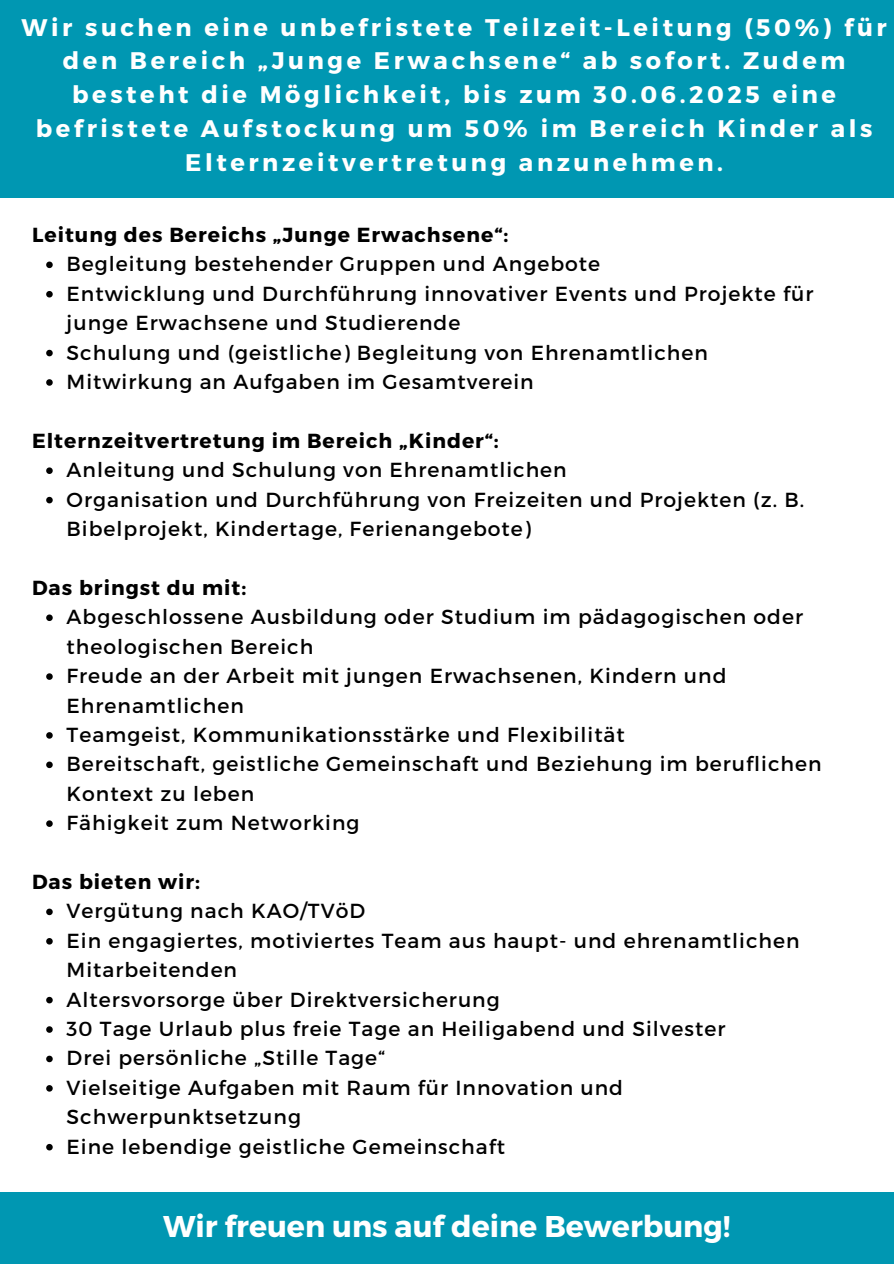
<style>
.page{position:relative;width:894px;height:1264px;background:#fff}
.page>*{position:absolute;margin:0;border:0;box-sizing:border-box;transform-origin:0 0}
.t1{font:700 30px "Montserrat";color:#fff}
.t2{font:700 24px/33.8px "Montserrat";letter-spacing:.15em;color:#fff;text-align:center}
.t3{font:20.25px/29.4px "Montserrat";letter-spacing:.05em;color:#000}
.t4{font:700 20.25px "Montserrat";letter-spacing:.05em;color:#000}
</style>
<div class="page">
<div style="left:0;top:1191px;width:893px;height:72px;background:#0097b2"></div>
<svg style="left:46px;top:261px;width:7px;height:7px"></svg>
<svg style="left:46px;top:291px;width:7px;height:6px"></svg>
<svg style="left:46px;top:350px;width:7px;height:6px"></svg>
<svg style="left:46px;top:379px;width:7px;height:7px"></svg>
<svg style="left:46px;top:467px;width:7px;height:7px"></svg>
<svg style="left:46px;top:497px;width:7px;height:6px"></svg>
<svg style="left:46px;top:614px;width:7px;height:7px"></svg>
<svg style="left:46px;top:673px;width:7px;height:7px"></svg>
<svg style="left:46px;top:732px;width:7px;height:6px"></svg>
<svg style="left:46px;top:761px;width:7px;height:7px"></svg>
<svg style="left:46px;top:820px;width:7px;height:7px"></svg>
<svg style="left:46px;top:908px;width:7px;height:7px"></svg>
<svg style="left:46px;top:938px;width:7px;height:6px"></svg>
<svg style="left:46px;top:996px;width:7px;height:7px"></svg>
<svg style="left:46px;top:1026px;width:7px;height:6px"></svg>
<svg style="left:46px;top:1055px;width:7px;height:7px"></svg>
<svg style="left:46px;top:1085px;width:7px;height:6px"></svg>
<svg style="left:46px;top:1143px;width:7px;height:7px"></svg>
<div style="left:0;top:0;width:893px;height:198px;background:#0097b2"></div>
<p class="t2" style="left:21px;top:9px;width:866px">Wir suchen eine unbefristete Teilzeit-Leitung (50%) für den Bereich „Junge Erwachsene“ ab sofort. Zudem besteht die Möglichkeit, bis zum 30.06.2025 eine befristete Aufstockung um 50% im Bereich Kinder als Elternzeitvertretung anzunehmen.</p>
<h2 class="t4" style="left:32px;top:221px;width:477px">Leitung des Bereichs „Junge Erwachsene“:</h2>
<p class="t3" style="left:67px;top:248px;width:535px">Begleitung bestehender Gruppen und Angebote</p>
<h3 class="t3" style="left:67px;top:278px;width:748px">Entwicklung und Durchführung innovativer Events und Projekte für junge Erwachsene und Studierende</h3>
<p class="t3" style="left:67px;top:337px;width:642px">Schulung und (geistliche) Begleitung von Ehrenamtlichen</p>
<p class="t3" style="left:67px;top:366px;width:468px">Mitwirkung an Aufgaben im Gesamtverein</p>
<p class="t4" style="left:32px;top:427px;width:468px">Elternzeitvertretung im Bereich „Kinder“:</p>
<p class="t3" style="left:67px;top:454px;width:501px">Anleitung und Schulung von Ehrenamtlichen</p>
<h3 class="t3" style="left:67px;top:483px;width:739px">Organisation und Durchführung von Freizeiten und Projekten (z. B.<br>Bibelprojekt, Kindertage, Ferienangebote)</h3>
<p class="t4" style="left:32px;top:574px;width:216px">Das bringst du mit:</p>
<p class="t3" style="left:67px;top:601px;width:737px">Abgeschlossene Ausbildung oder Studium im pädagogischen oder theologischen Bereich</p>
<h3 class="t3" style="left:67px;top:660px;width:661px">Freude an der Arbeit mit jungen Erwachsenen, Kindern und<br>Ehrenamtlichen</h3>
<p class="t3" style="left:67px;top:719px;width:559px">Teamgeist, Kommunikationsstärke und Flexibilität</p>
<p class="t3" style="left:67px;top:748px;width:756px">Bereitschaft, geistliche Gemeinschaft und Beziehung im beruflichen<br>Kontext zu leben</p>
<p class="t3" style="left:67px;top:807px;width:294px">Fähigkeit zum Networking</p>
<p class="t4" style="left:32px;top:868px;width:169px">Das bieten wir:</p>
<p class="t3" style="left:67px;top:895px;width:300px">Vergütung nach KAO/TVöD</p>
<h3 class="t3" style="left:67px;top:924px;width:734px">Ein engagiertes, motiviertes Team aus haupt- und ehrenamtlichen<br>Mitarbeitenden</h3>
<p class="t3" style="left:67px;top:983px;width:434px">Altersvorsorge über Direktversicherung</p>
<p class="t3" style="left:67px;top:1013px;width:660px">30 Tage Urlaub plus freie Tage an Heiligabend und Silvester</p>
<p class="t3" style="left:67px;top:1042px;width:319px">Drei persönliche „Stille Tage“</p>
<p class="t3" style="left:67px;top:1071px;width:558px">Vielseitige Aufgaben mit Raum für Innovation und<br>Schwerpunktsetzung</p>
<p class="t3" style="left:67px;top:1130px;width:440px">Eine lebendige geistliche Gemeinschaft</p>
<p class="t1" style="left:163px;top:1206px;width:569px">Wir freuen uns auf deine Bewerbung!</p>
</div>
